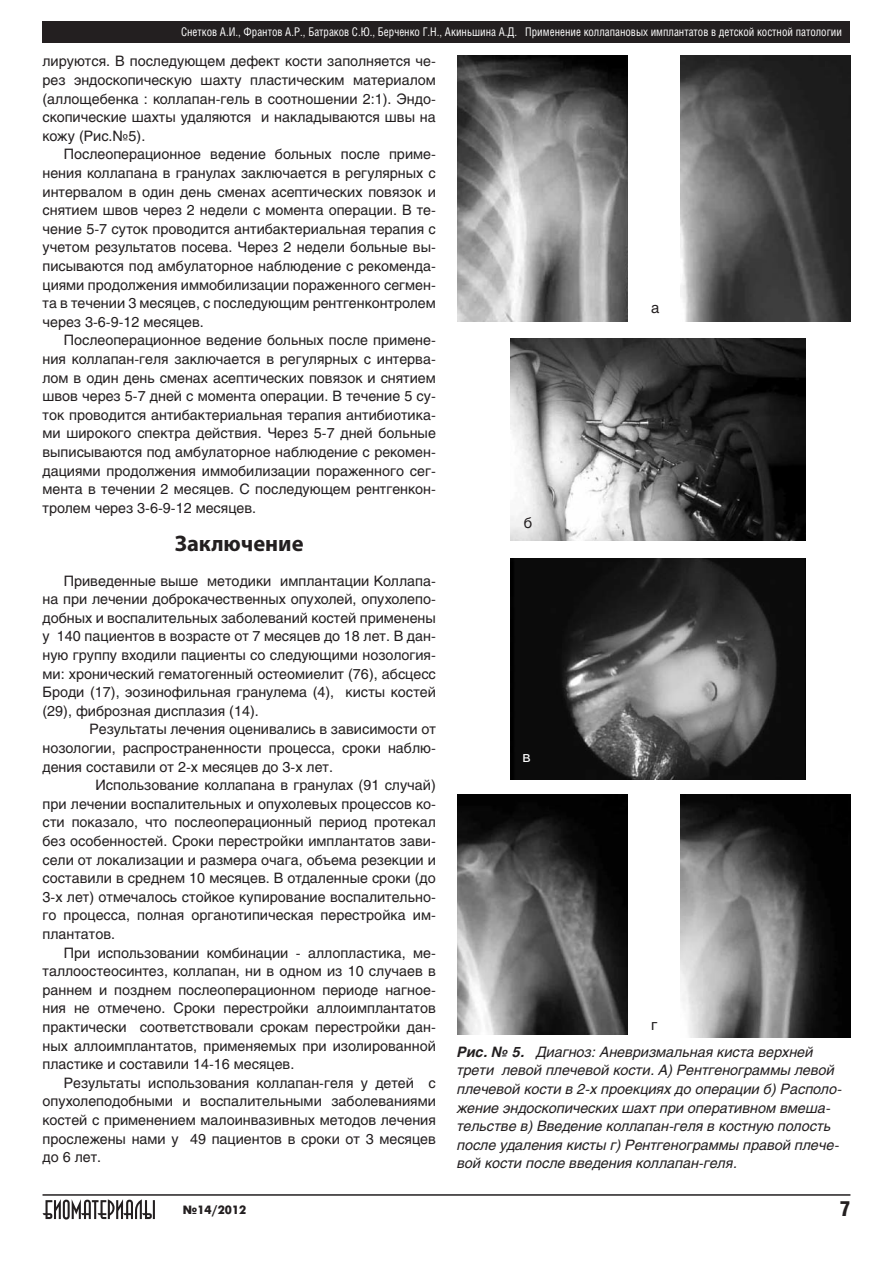
<style>
.page{position:relative;width:893px;height:1263px;background:#fff}
.page>*{position:absolute;margin:0;border:0;box-sizing:border-box;transform-origin:0 0}
.t1{font:700 22.5px "Myriad Pro";color:#231f20}
.t2{font:900 21px "Helios Cond";color:#231f20}
.t3{font:15px "Helios";color:#231f20}
.t4{font:15px "Helios";color:#fff}
.t5{font:14.25px/18.6px "Helios";color:#231f20;text-align:justify}
.t6{font:italic 14.25px/18.6px "Helios";color:#231f20}
.t7{font:12px "Helios Cond";color:#fff;scale:.94 1}
.t8{font:12px "Futuris XC";color:#231f20}
.s1{font-weight:700}
</style>
<div class="page">
<div style="left:43px;top:21px;width:807px;height:22px;background:#231f20"></div>
<hr style="left:43px;top:1194px;width:807px;height:2px;background:#231f20">
<svg style="left:43px;top:1199px;width:112px;height:20px"></svg>
<img style="left:457px;top:55px;width:170px;height:267px">
<img style="left:457px;top:795px;width:170px;height:240px">
<img style="left:511px;top:338px;width:295px;height:202px">
<img style="left:511px;top:558px;width:295px;height:221px">
<img style="left:680px;top:55px;width:170px;height:267px">
<img style="left:680px;top:795px;width:170px;height:242px">
<p class="t7" style="left:181px;top:27px;width:704px">Снетков А.И., Франтов А.Р., Батраков С.Ю., Берченко Г.Н., Акиньшина А.Д. Применение коллапановых имплантатов в детской костной патологии</p>
<p class="t5" style="left:43px;top:54px;width:395px">лируются. В последующем дефект кости заполняется че&shy;рез эндоскопическую шахту пластическим материалом (аллощебенка : коллапан-гель в соотношении 2:1). Эндо&shy;скопические шахты удаляются и накладываются швы на кожу (Рис.№5).</p>
<p class="t5" style="left:43px;top:147px;width:395px;text-indent:21px">Послеоперационное ведение больных после приме&shy;нения коллапана в гранулах заключается в регулярных с интервалом в один день сменах асептических повязок и снятием швов через 2 недели с момента операции. В те&shy;чение 5-7 суток проводится антибактериальная терапия с учетом результатов посева. Через 2 недели больные вы&shy;писываются под амбулаторное наблюдение с рекоменда&shy;циями продолжения иммобилизации пораженного сегмен&shy;та в течении 3 месяцев, с последующим рентгенконтролем через 3-6-9-12 месяцев.</p>
<p class="t5" style="left:43px;top:333px;width:395px;text-indent:21px">Послеоперационное ведение больных после примене&shy;ния коллапан-геля заключается в регулярных с интерва&shy;лом в один день сменах асептических повязок и снятием швов через 5-7 дней с момента операции. В течение 5 су&shy;ток проводится антибактериальная терапия антибиотика&shy;ми широкого спектра действия. Через 5-7 дней больные выписываются под амбулаторное наблюдение с рекомен&shy;дациями продолжения иммобилизации пораженного сег&shy;мента в течении 2 месяцев. С последующем рентгенкон&shy;тролем через 3-6-9-12 месяцев.</p>
<h1 class="t1" style="left:175px;top:535px;width:130px">Заключение</h1>
<p class="t5" style="left:43px;top:573px;width:395px;text-indent:21px">Приведенные выше методики имплантации Коллапа&shy;на при лечении доброкачественных опухолей, опухолепо&shy;добных и воспалительных заболеваний костей применены у 140 пациентов в возрасте от 7 месяцев до 18 лет. В дан&shy;ную группу входили пациенты со следующими нозология&shy;ми: хронический гематогенный остеомиелит (76), абсцесс Броди (17), эозинофильная гранулема (4), кисты костей (29), фиброзная дисплазия (14).</p>
<p class="t5" style="left:43px;top:722px;width:395px;text-indent:47px">Результаты лечения оценивались в зависимости от нозологии, распространенности процесса, сроки наблю&shy;дения составили от 2-х месяцев до 3-х лет.</p>
<p class="t5" style="left:43px;top:778px;width:395px;text-indent:53px">Использование коллапана в гранулах (91 случай) при лечении воспалительных и опухолевых процессов ко&shy;сти показало, что послеоперационный период протекал без особенностей. Сроки перестройки имплантатов зави&shy;сели от локализации и размера очага, объема резекции и составили в среднем 10 месяцев. В отдаленные сроки (до 3-х лет) отмечалось стойкое купирование воспалительно&shy;го процесса, полная органотипическая перестройка им&shy;плантатов.</p>
<p class="t5" style="left:43px;top:946px;width:395px;text-indent:21px">При использовании комбинации - аллопластика, ме&shy;таллоостеосинтез, коллапан, ни в одном из 10 случаев в раннем и позднем послеоперационном периоде нагное&shy;ния не отмечено. Сроки перестройки аллоимплантатов практически соответствовали срокам перестройки дан&shy;ных аллоимплантатов, применяемых при изолированной пластике и составили 14-16 месяцев.</p>
<p class="t5" style="left:43px;top:1076px;width:395px;text-indent:21px">Результаты использования коллапан-геля у детей с опухолеподобными и воспалительными заболеваниями костей с применением малоинвазивных методов лечения прослежены нами у 49 пациентов в сроки от 3 месяцев до 6 лет.</p>
<p class="t3" style="left:524px;top:516px;width:10px">б</p>
<p class="t4" style="left:522px;top:750px;width:10px">в</p>
<p class="t3" style="left:651px;top:302px;width:10px">a</p>
<p class="t3" style="left:651px;top:1019px;width:8px">г</p>
<p class="t6" style="left:457px;top:1044px;width:386px"><span class="s1">Рис. № 5.</span> Диагноз: Аневризмальная киста верхней трети левой плечевой кости. А) Рентгенограммы левой плечевой кости в 2-х проекциях до операции б) Располо&shy;жение эндоскопических шахт при оперативном вмеша&shy;тельстве в) Введение коллапан-геля в костную полость после удаления кисты г) Рентгенограммы правой плече&shy;вой кости после введения коллапан-геля.</p>
<p class="t8" style="left:183px;top:1206px;width:65px">№14/2012</p>
<h2 class="t2" style="left:840px;top:1201px;width:12px">7</h2>
</div>
